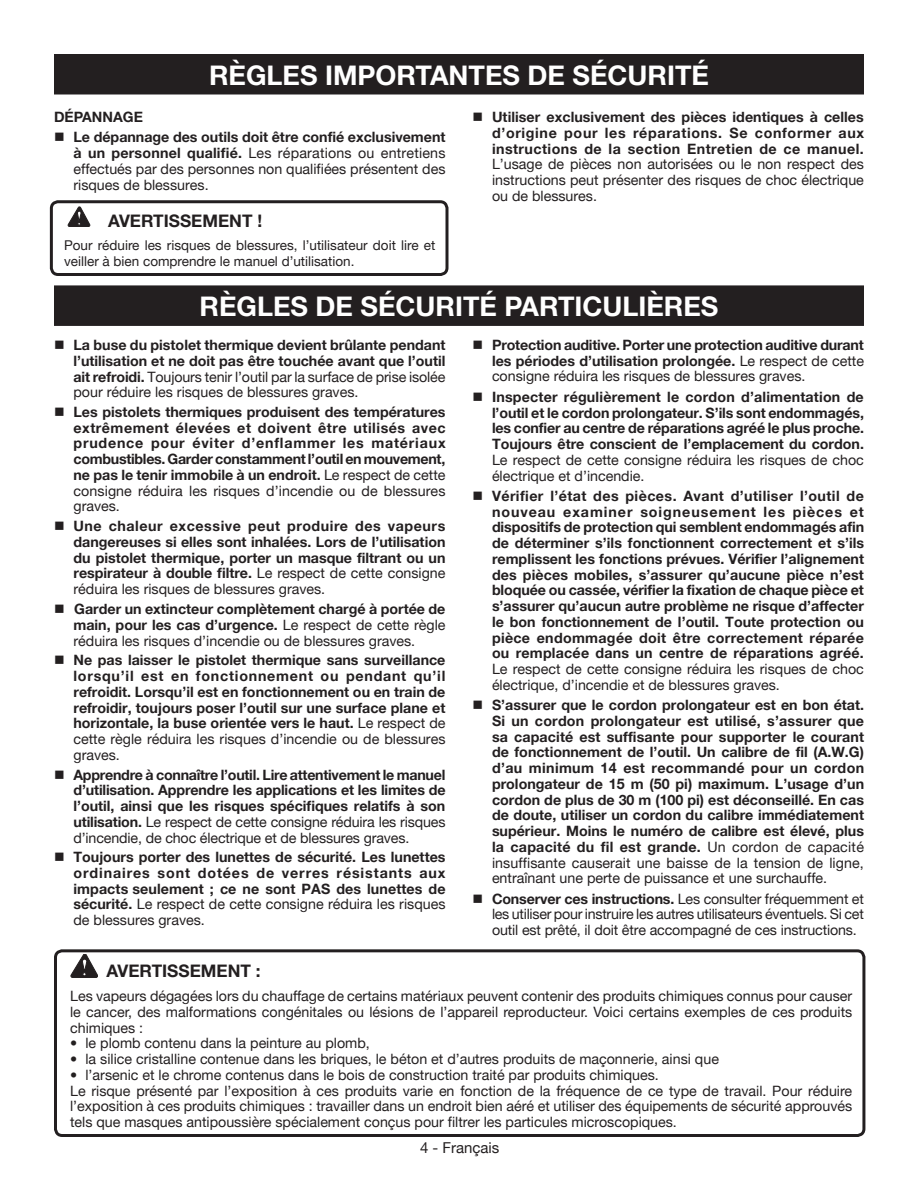
<style>
.page{position:relative;width:918px;height:1188px;background:#fff}
.page>*{position:absolute;margin:0;border:0;box-sizing:border-box;transform-origin:0 0}
.HEADING{font:700 27px "Helvetica Neue";color:#fff}
.Warning{font:700 17.25px "Helvetica Neue";color:#231f20}
.t1{font:15px "Helvetica Neue";color:#231f20}
.bullets{font:700 14.25px/15.8px "Helvetica Neue";color:#231f20;text-align:justify}
.Warning_Text{font:14.25px/15.8px "Helvetica Neue";color:#231f20;text-align:justify}
.bullets-2{font:14.25px/15.8px "Helvetica Neue";letter-spacing:-.005em;color:#231f20;text-align:justify}
.Heading_2{font:700 14.25px "Helvetica Neue";color:#231f20}
.Warning_Text-2{font:13.5px/15.8px "Helvetica Neue";color:#231f20}
.s1{font-weight:700}
.s2{font-weight:400}
</style>
<div class="page">
<svg style="left:68px;top:207px;width:22px;height:20px"></svg>
<div style="left:55px;top:55px;width:808px;height:39px;background:#231f20"></div>
<div style="left:54px;top:54px;width:810px;height:40px;border:2px solid #231f20"></div>
<div style="left:55px;top:286px;width:808px;height:39px;background:#231f20"></div>
<div style="left:54px;top:285px;width:810px;height:41px;border:2px solid #231f20"></div>
<div style="left:54px;top:949px;width:811px;height:188px;border:3px solid #231f20;border-radius:7px"></div>
<svg style="left:71px;top:954px;width:27px;height:24px"></svg>
<div style="left:50px;top:200px;width:398px;height:76px;border:3px solid #231f20;border-radius:7px"></div>
<p class="HEADING" style="left:209px;top:59px;width:501px">RÈGLES IMPORTANTES DE SÉCURITÉ</p>
<p class="Heading_2" style="left:54px;top:108px;width:90px">DÉPANNAGE</p>
<p class="bullets-2" style="left:74px;top:129px;width:374px;text-indent:-20px">■ <span class="s1">Le dépannage des outils doit être confié exclusivement à un personnel qualifié.</span> Les réparations ou entretiens effectués par des personnes non qualifiées présentent des risques de blessures.</p>
<p class="Warning" style="left:108px;top:210px;width:156px">AVERTISSEMENT !</p>
<p class="Warning_Text-2" style="left:64px;top:237px;width:373px">Pour réduire les risques de blessures, l’utilisateur doit lire et veiller à bien comprendre le manuel d’utilisation.</p>
<p class="bullets" style="left:492px;top:109px;width:374px;text-indent:-20px">■ Utiliser exclusivement des pièces identiques à celles d’origine pour les réparations. Se conformer aux instructions de la section Entretien de ce manuel.<br><span class="s2">L’usage de pièces non autorisées ou le non respect des instructions peut présenter des risques de choc électrique ou de blessures.</span></p>
<p class="HEADING" style="left:200px;top:289px;width:520px">RÈGLES DE SÉCURITÉ PARTICULIÈRES</p>
<p class="bullets" style="left:74px;top:337px;width:374px;text-indent:-20px">■ La buse du pistolet thermique devient brûlante pendant l’utilisation et ne doit pas être touchée avant que l’outil ait refroidi. <span class="s2">Toujours tenir l’outil par la surface de prise isolée pour réduire les risques de blessures graves.</span></p>
<p class="bullets" style="left:74px;top:404px;width:374px;text-indent:-20px">■ Les pistolets thermiques produisent des températures extrêmement élevées et doivent être utilisés avec prudence pour éviter d’enflammer les matériaux combustibles. Garder constamment l’outil en mouvement, ne pas le tenir immobile à un endroit. <span class="s2">Le respect de cette consigne réduira les risques d’incendie ou de blessures graves.</span></p>
<p class="bullets" style="left:74px;top:518px;width:374px;text-indent:-20px">■ Une chaleur excessive peut produire des vapeurs dangereuses si elles sont inhalées. Lors de l’utilisation du pistolet thermique, porter un masque filtrant ou un respirateur à double filtre. <span class="s2">Le respect de cette consigne réduira les risques de blessures graves.</span></p>
<p class="bullets" style="left:74px;top:601px;width:374px;text-indent:-20px">■ Garder un extincteur complètement chargé à portée de main, pour les cas d’urgence. <span class="s2">Le respect de cette règle réduira les risques d’incendie ou de blessures graves.</span></p>
<p class="bullets" style="left:74px;top:652px;width:374px;text-indent:-20px">■ Ne pas laisser le pistolet thermique sans surveillance lorsqu’il est en fonctionnement ou pendant qu’il refroidit. Lorsqu’il est en fonctionnement ou en train de refroidir, toujours poser l’outil sur une surface plane et horizontale, la buse orientée vers le haut. <span class="s2">Le respect de cette règle réduira les risques d’incendie ou de blessures graves.</span></p>
<p class="bullets" style="left:74px;top:766px;width:374px;text-indent:-20px">■ Apprendre à connaître l’outil. Lire attentivement le manuel d’utilisation. Apprendre les applications et les limites de l’outil, ainsi que les risques spécifiques relatifs à son utilisation. <span class="s2">Le respect de cette consigne réduira les risques d’incendie, de choc électrique et de blessures graves.</span></p>
<p class="bullets" style="left:74px;top:849px;width:374px;text-indent:-20px">■ Toujours porter des lunettes de sécurité. Les lunettes ordinaires sont dotées de verres résistants aux impacts seulement ; ce ne sont PAS des lunettes de sécurité. <span class="s2">Le respect de cette consigne réduira les risques de blessures graves.</span></p>
<p class="bullets" style="left:492px;top:337px;width:373px;text-indent:-20px">■ Protection auditive. Porter une protection auditive durant les périodes d’utilisation prolongée. <span class="s2">Le respect de cette consigne réduira les risques de blessures graves.</span></p>
<p class="bullets" style="left:492px;top:389px;width:374px;text-indent:-20px">■ Inspecter régulièrement le cordon d’alimentation de l’outil et le cordon prolongateur. S’ils sont endommagés, les confier au centre de réparations agréé le plus proche.<br>Toujours être conscient de l’emplacement du cordon.<br><span class="s2">Le respect de cette consigne réduira les risques de choc électrique et d’incendie.</span></p>
<p class="bullets" style="left:492px;top:488px;width:374px;text-indent:-20px">■ Vérifier l’état des pièces. Avant d’utiliser l’outil de nouveau examiner soigneusement les pièces et dispositifs de protection qui semblent endommagés afin de déterminer s’ils fonctionnent correctement et s’ils remplissent les fonctions prévues. Vérifier l’alignement des pièces mobiles, s’assurer qu’aucune pièce n’est bloquée ou cassée, vérifier la fixation de chaque pièce et s’assurer qu’aucun autre problème ne risque d’affecter le bon fonctionnement de l’outil. Toute protection ou pièce endommagée doit être correctement réparée ou remplacée dans un centre de réparations agréé.<br><span class="s2">Le respect de cette consigne réduira les risques de choc électrique, d’incendie et de blessures graves.</span></p>
<p class="bullets" style="left:492px;top:697px;width:374px;text-indent:-20px">■ S’assurer que le cordon prolongateur est en bon état.<br>Si un cordon prolongateur est utilisé, s’assurer que sa capacité est suffisante pour supporter le courant de fonctionnement de l’outil. Un calibre de fil (A.W.G) d’au minimum 14 est recommandé pour un cordon prolongateur de 15 m (50 pi) maximum. L’usage d’un cordon de plus de 30 m (100 pi) est déconseillé. En cas de doute, utiliser un cordon du calibre immédiatement supérieur. Moins le numéro de calibre est élevé, plus la capacité du fil est grande. <span class="s2">Un cordon de capacité insuffisante causerait une baisse de la tension de ligne, entraînant une perte de puissance et une surchauffe.</span></p>
<p class="bullets-2" style="left:492px;top:890px;width:373px;text-indent:-20px">■ <span class="s1">Conserver ces instructions.</span> Les consulter fréquemment et les utiliser pour instruire les autres utilisateurs éventuels. Si cet outil est prêté, il doit être accompagné de ces instructions.</p>
<p class="Warning" style="left:106px;top:960px;width:156px">AVERTISSEMENT :</p>
<p class="Warning_Text" style="left:70px;top:988px;width:784px">Les vapeurs dégagées lors du chauffage de certains matériaux peuvent contenir des produits chimiques connus pour causer le cancer, des malformations congénitales ou lésions de l’appareil reproducteur. Voici certains exemples de ces produits chimiques :</p>
<p class="Warning_Text" style="left:70px;top:1035px;width:301px">• le plomb contenu dans la peinture au plomb,</p>
<p class="Warning_Text" style="left:70px;top:1051px;width:650px">• la silice cristalline contenue dans les briques, le béton et d’autres produits de maçonnerie, ainsi que</p>
<p class="Warning_Text" style="left:70px;top:1067px;width:590px">• l’arsenic et le chrome contenus dans le bois de construction traité par produits chimiques.</p>
<p class="Warning_Text" style="left:70px;top:1083px;width:784px">Le risque présenté par l’exposition à ces produits varie en fonction de la fréquence de ce type de travail. Pour réduire l’exposition à ces produits chimiques : travailler dans un endroit bien aéré et utiliser des équipements de sécurité approuvés tels que masques antipoussière spécialement conçus pour filtrer les particules microscopiques.</p>
<p class="t1" style="left:420px;top:1139px;width:81px">4 - Français</p>
</div>
